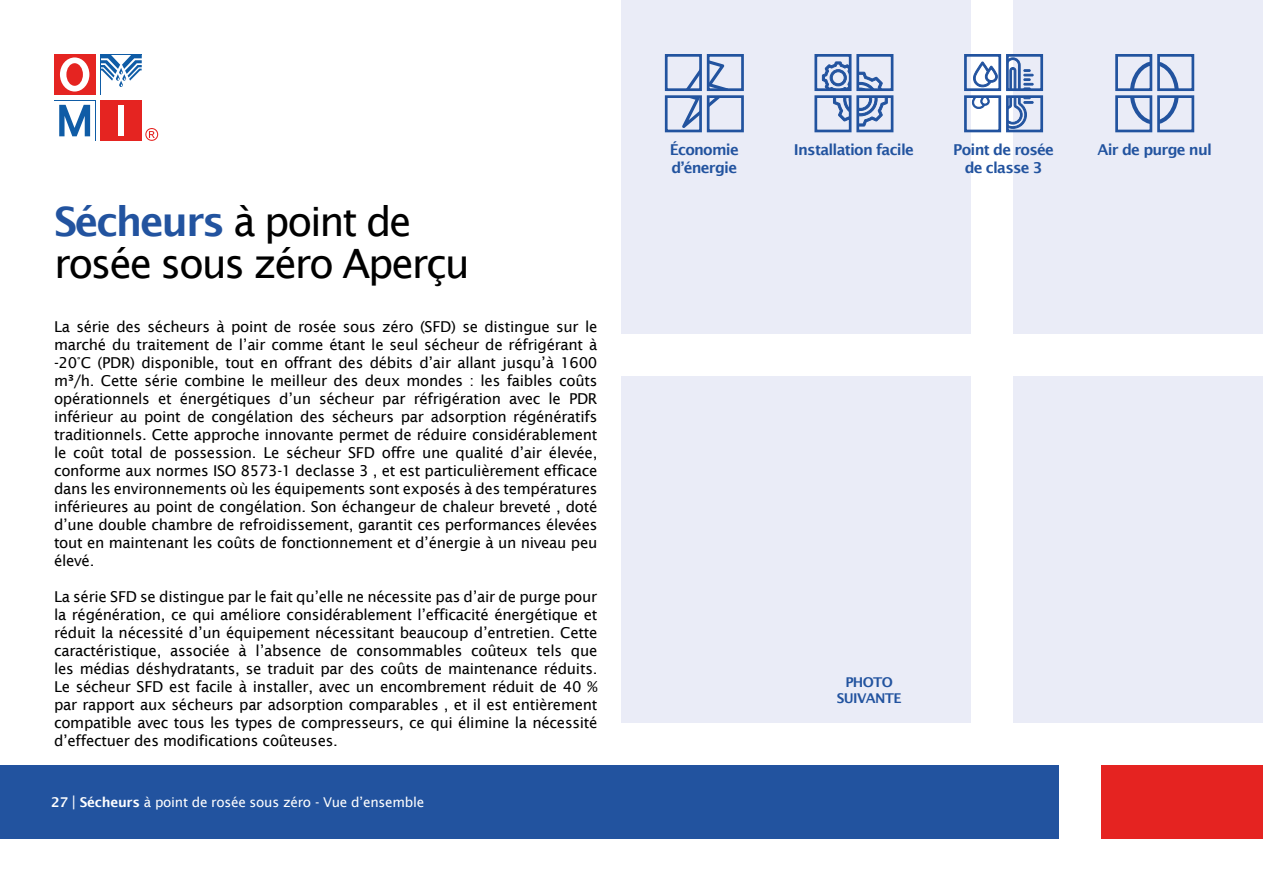
<style>
.page{position:relative;width:1263px;height:893px;background:#fff}
.page>*{position:absolute;margin:0;border:0;box-sizing:border-box;transform-origin:0 0}
.t1{font:40.5px/42px "Lucida Sans";letter-spacing:-.055em;color:#000}
.t2{font:15px/18px "Lucida Sans";letter-spacing:-.02em;color:#000;text-align:justify}
.t3{font:600 15px/18px "Lucida Sans";letter-spacing:-.05em;color:#22539f;text-align:center}
.t4{font:13.5px "Lucida Sans";letter-spacing:-.02em;color:#fff}
.t5{font:600 13.5px/16.5px "Lucida Sans";letter-spacing:-.05em;color:#22539f;text-align:center}
.s1{font-weight:600;color:#22539f}
.s2{font-weight:600}
.s3{font-size:15px}
</style>
<div class="page">
<div style="left:621px;top:0;width:349px;height:334px;background:#eaecf7"></div>
<div style="left:1013px;top:376px;width:250px;height:347px;background:#eaecf7"></div>
<div style="left:1013px;top:0;width:250px;height:334px;background:#eaecf7"></div>
<div style="left:621px;top:376px;width:349px;height:347px;background:#eaecf7"></div>
<svg style="left:964px;top:53px;width:80px;height:81px"></svg>
<svg style="left:1115px;top:54px;width:80px;height:79px"></svg>
<svg style="left:664px;top:54px;width:80px;height:79px"></svg>
<svg style="left:814px;top:54px;width:80px;height:79px"></svg>
<div style="left:0;top:765px;width:1059px;height:74px;background:#22539f"></div>
<div style="left:1101px;top:765px;width:162px;height:74px;background:#e52321"></div>
<div style="left:54px;top:54px;width:41px;height:41px;background:#e52421"></div>
<div style="left:60px;top:57px;width:29px;height:35px;background:#fff;border-radius:50%"></div>
<div style="left:66px;top:63px;width:17px;height:23px;background:#e52421;border-radius:50%"></div>
<div style="left:100px;top:100px;width:42px;height:41px;background:#e52421"></div>
<div style="left:118px;top:105px;width:6px;height:31px;background:#fff"></div>
<svg style="left:54px;top:100px;width:41px;height:1px"></svg>
<svg style="left:59px;top:105px;width:31px;height:31px"></svg>
<svg style="left:100px;top:54px;width:42px;height:33px"></svg>
<svg style="left:145px;top:128px;width:13px;height:13px"></svg>
<h1 class="t1" style="left:54px;top:200px;width:417px"><span class="s1">Sécheurs</span> à point de rosée sous zéro Aperçu</h1>
<p class="t2" style="left:54px;top:318px;width:545px">La série des sécheurs à point de rosée sous zéro (SFD) se distingue sur le marché du traitement de l’air comme étant le seul sécheur de réfrigérant à -20°C (PDR) disponible, tout en offrant des débits d’air allant jusqu’à 1600 m³/h. Cette série combine le meilleur des deux mondes : les faibles coûts opérationnels et énergétiques d’un sécheur par réfrigération avec le PDR inférieur au point de congélation des sécheurs par adsorption régénératifs traditionnels. Cette approche innovante permet de réduire considérablement le coût total de possession. Le sécheur SFD offre une qualité d’air élevée, conforme aux normes ISO 8573-1 declasse 3 , et est particulièrement efficace dans les environnements où les équipements sont exposés à des températures inférieures au point de congélation. Son échangeur de chaleur breveté , doté d’une double chambre de refroidissement, garantit ces performances élevées tout en maintenant les coûts de fonctionnement et d’énergie à un niveau peu élevé.</p>
<p class="t2" style="left:54px;top:588px;width:545px">La série SFD se distingue par le fait qu’elle ne nécessite pas d’air de purge pour la régénération, ce qui améliore considérablement l’efficacité énergétique et réduit la nécessité d’un équipement nécessitant beaucoup d’entretien. Cette caractéristique, associée à l’absence de consommables coûteux tels que les médias déshydratants, se traduit par des coûts de maintenance réduits.<br>Le sécheur SFD est facile à installer, avec un encombrement réduit de 40 % par rapport aux sécheurs par adsorption comparables , et il est entièrement compatible avec tous les types de compresseurs, ce qui élimine la nécessité d’effectuer des modifications coûteuses.</p>
<p class="t4" style="left:51px;top:794px;width:375px"><span class="s2">27</span> <span class="s3">|</span> <span class="s2">Sécheurs</span> à point de rosée sous zéro - Vue d’ensemble</p>
<p class="t3" style="left:670px;top:141px;width:70px">Économie</p>
<p class="t3" style="left:1097px;top:141px;width:116px">Air de purge nul</p>
<p class="t3" style="left:672px;top:159px;width:67px">d’énergie</p>
<p class="t3" style="left:794px;top:141px;width:122px">Installation facile</p>
<p class="t3" style="left:953px;top:141px;width:102px">Point de rosée de classe 3</p>
<p class="t5" style="left:837px;top:674px;width:66px">PHOTO<br>SUIVANTE</p>
</div>
